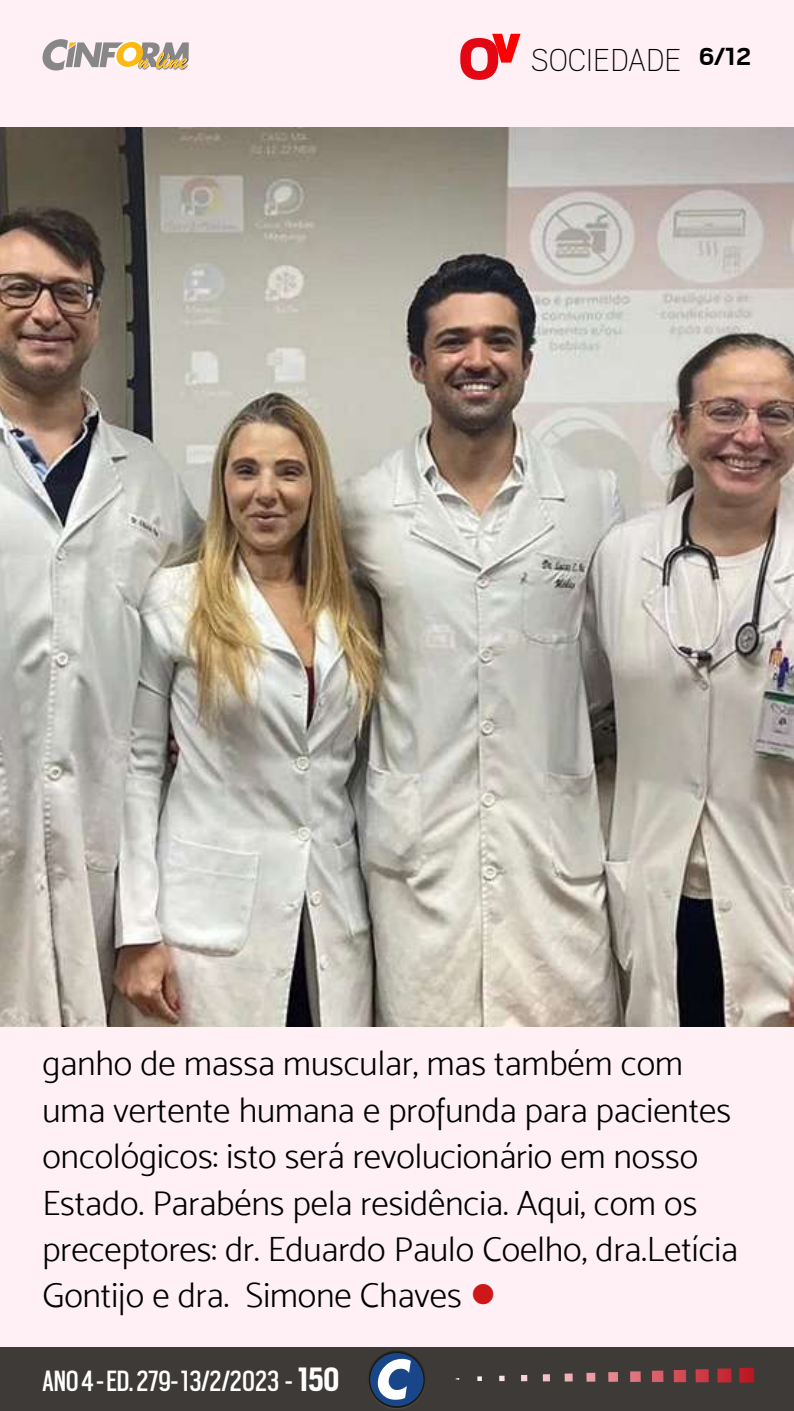
<style>
.page{position:relative;width:794px;height:1411px;background:#fff}
.page>*{position:absolute;margin:0;border:0;box-sizing:border-box;transform-origin:0 0}
.t1{font:100 35.25px "Scout";color:#000}
.t2{font:35px/46.4px "Mosk Light 300";color:#000}
.t3{font:32.5px "Scout Cond";color:#fff}
.s1{color:#cd1719}
.s2{font-weight:700;font-size:37.5px}
</style>
<div class="page">
<div style="left:0;top:0;width:794px;height:1410px;background:#fff0f5"></div>
<svg style="left:43px;top:39px;width:146px;height:31px"></svg>
<div style="left:0;top:1347px;width:794px;height:63px;background:#3e3a37"></div>
<img style="left:739px;top:1367px;width:15px;height:15px">
<img style="left:717px;top:1368px;width:14px;height:14px">
<img style="left:695px;top:1369px;width:14px;height:13px">
<svg style="left:674px;top:1369px;width:12px;height:13px"></svg>
<svg style="left:652px;top:1370px;width:11px;height:11px"></svg>
<svg style="left:630px;top:1371px;width:11px;height:10px"></svg>
<svg style="left:608px;top:1372px;width:10px;height:9px"></svg>
<svg style="left:586px;top:1372px;width:9px;height:9px"></svg>
<svg style="left:564px;top:1373px;width:8px;height:8px"></svg>
<svg style="left:543px;top:1374px;width:7px;height:7px"></svg>
<svg style="left:521px;top:1375px;width:6px;height:6px"></svg>
<svg style="left:499px;top:1375px;width:5px;height:5px"></svg>
<svg style="left:477px;top:1376px;width:5px;height:4px"></svg>
<svg style="left:367px;top:1350px;width:59px;height:59px"></svg>
<svg style="left:369px;top:1351px;width:56px;height:56px"></svg>
<div style="left:370px;top:1352px;width:53px;height:53px;background:#194689;border-radius:50%"></div>
<svg style="left:377px;top:1358px;width:34px;height:41px"></svg>
<svg style="left:460px;top:34px;width:60px;height:46px"></svg>
<img style="left:0;top:128px;width:794px;height:898px">
<p class="t1" style="left:531px;top:37px;width:222px">SOCIEDADE <sup>6/12</sup></p>
<p class="t2" style="left:43px;top:1040px;width:697px">ganho de massa muscular, mas também com uma vertente humana e profunda para pacientes oncológicos: isto será revolucionário em nosso Estado. Parabéns pela residência. Aqui, com os preceptores: dr. Eduardo Paulo Coelho, dra.Letícia Gontijo e dra. Simone Chaves <span class="s1">●</span></p>
<p class="t3" style="left:43px;top:1359px;width:298px">ANO 4 - ED. 279- 13/2/2023 - <span class="s2">150</span></p>
</div>
